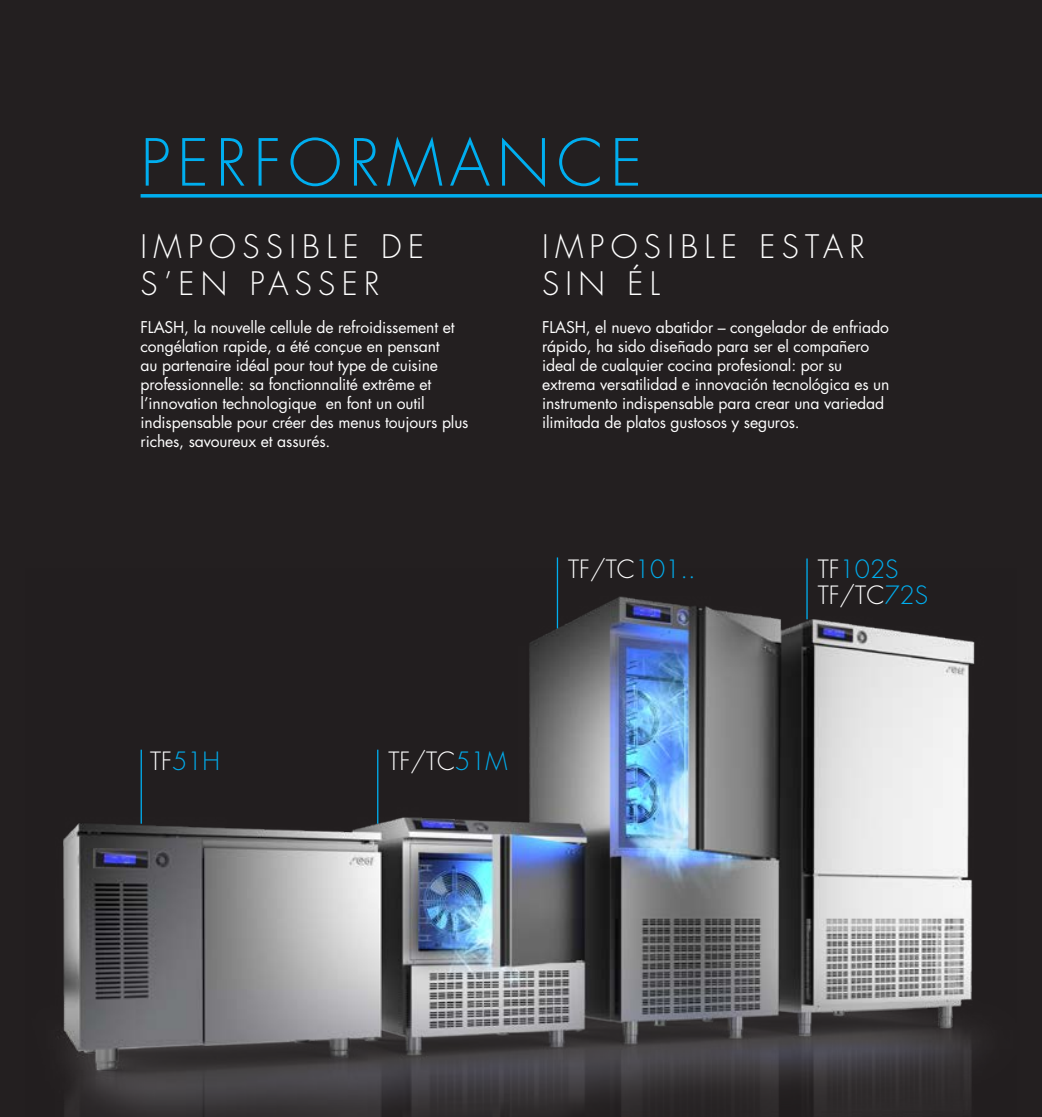
<style>
.page{position:relative;width:1042px;height:1117px;background:#fff}
.page>*{position:absolute;margin:0;border:0;box-sizing:border-box;transform-origin:0 0}
.t1{font:300 63px "Futura Std";letter-spacing:.11em;color:#00aeef}
.t2{font:300 31.5px/37.8px "Futura Std";letter-spacing:.2em;color:#fff}
.t3{font:300 24.5px "Futura Std";color:#fff}
.t4{font:300 24.5px "Futura Std";color:#00aeef}
.t5{font:15.75px/18.9px "Futura Std";letter-spacing:-.01em;color:#fff}
.s1{color:#00aeef}
.s2{color:#fff}
</style>
<div class="page">
<div style="left:0;top:0;width:1042px;height:1116px;background:#231f20"></div>
<hr style="left:141px;top:194px;width:901px;height:3px;background:#00aeef">
<img style="left:58px;top:568px;width:917px;height:548px">
<hr style="left:141px;top:749px;width:1px;height:74px;background:#00aeef">
<hr style="left:377px;top:749px;width:1px;height:74px;background:#00aeef">
<hr style="left:557px;top:557px;width:1px;height:71px;background:#00aeef">
<hr style="left:806px;top:558px;width:1px;height:61px;background:#00aeef">
<p class="t1" style="left:141px;top:124px;width:503px">PERFORMANCE</p>
<p class="t2" style="left:141px;top:228px;width:285px">IMPOSSIBLE DE<br>S’EN PASSER</p>
<p class="t5" style="left:141px;top:318px;width:329px">FLASH, la nouvelle cellule de refroidissement et congélation rapide, a été conçue en pensant<br>au partenaire idéal pour tout type de cuisine professionnelle: sa fonctionnalité extrême et l’innovation technologique en font un outil indispensable pour créer des menus toujours plus riches, savoureux et assurés.</p>
<p class="t2" style="left:542px;top:228px;width:324px">IMPOSIBLE ESTAR<br>SIN ÉL</p>
<p class="t5" style="left:542px;top:318px;width:349px">FLASH, el nuevo abatidor – congelador de enfriado rápido, ha sido diseñado para ser el compañero ideal de cualquier cocina profesional: por su extrema versatilidad e innovación tecnológica es un instrumento indispensable para crear una variedad ilimitada de platos gustosos y seguros.</p>
<p class="t3" style="left:568px;top:553px;width:129px">TF/TC<span class="s1">101..</span></p>
<p class="t4" style="left:818px;top:553px;width:82px"><span class="s2">TF</span>102S</p>
<p class="t3" style="left:818px;top:580px;width:112px">TF/TC<span class="s1">72S</span></p>
<p class="t4" style="left:150px;top:746px;width:71px"><span class="s2">TF</span>51H</p>
<p class="t3" style="left:388px;top:746px;width:121px">TF/TC<span class="s1">51M</span></p>
</div>
